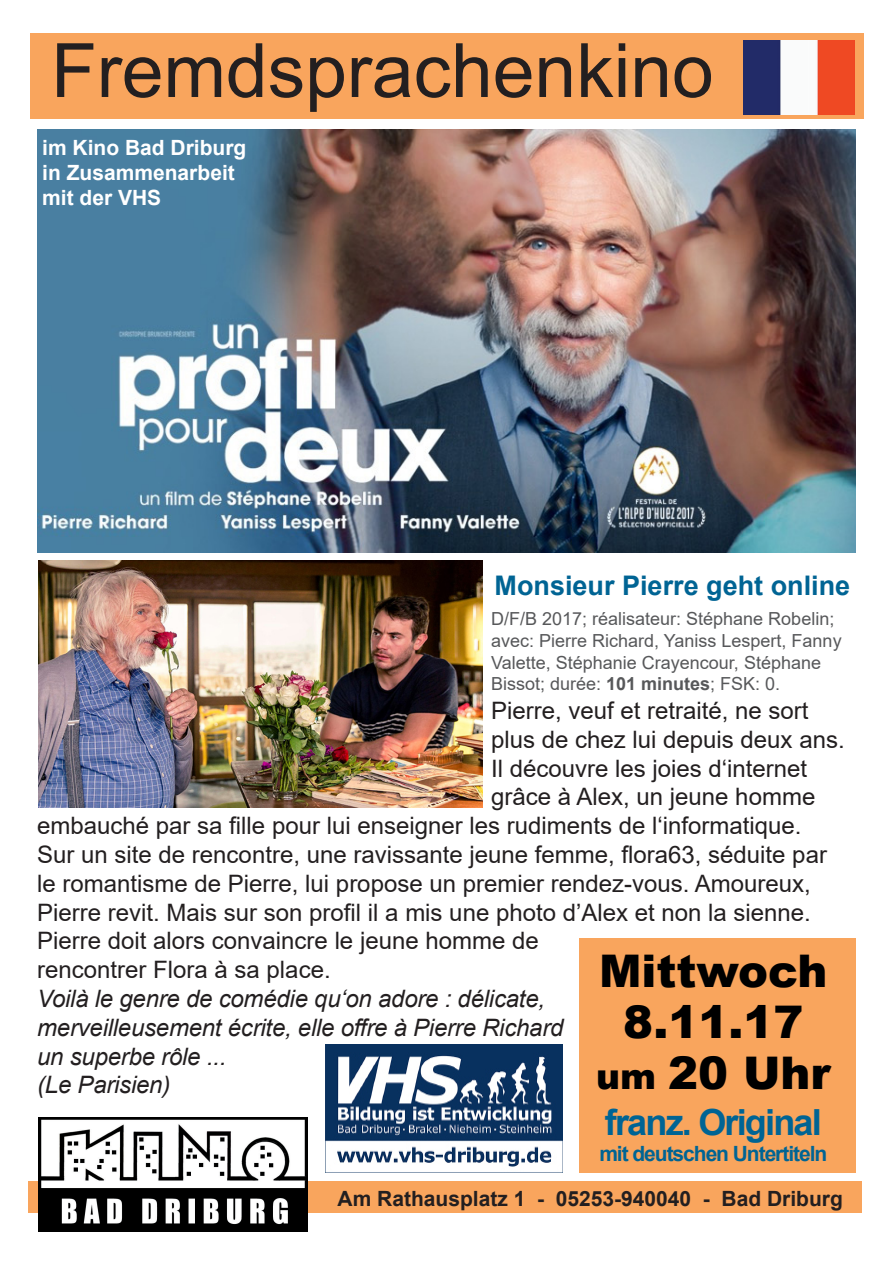
<style>
.page{position:relative;width:893px;height:1263px;background:#fff}
.page>*{position:absolute;margin:0;border:0;box-sizing:border-box;transform-origin:0 0}
.t1{font:75px "Arial";color:#231f20}
.t2{font:900 45px "Arial";color:#000}
.t3{font:700 36px "Arial";letter-spacing:-.05em;color:#006494}
.t4{font:700 27px "Arial";color:#006494}
.t5{font:24px "Arial";color:#231f20}
.t6{font:italic 24px/28.8px "Arial";letter-spacing:-.01em;color:#231f20}
.t7{font:700 21px "Arial";color:#fff}
.t8{font:700 21px "Arial";color:#231f20}
.t9{font:700 21px "Arial";letter-spacing:-.05em;color:#006494}
.t10{font:18px/21.6px "Arial";color:#57585a}
.s1{font-weight:700}
.s2{font-size:36px}
</style>
<div class="page">
<div style="left:28px;top:1181px;width:834px;height:32px;background:#f9a55d"></div>
<img style="left:38px;top:1117px;width:270px;height:114px">
<div style="left:30px;top:34px;width:833px;height:85px;background:#f9a55d"></div>
<img style="left:744px;top:41px;width:111px;height:74px">
<div style="left:579px;top:938px;width:277px;height:234px;background:#f9a55d"></div>
<img style="left:325px;top:1045px;width:238px;height:127px">
<img style="left:38px;top:129px;width:818px;height:424px">
<img style="left:38px;top:560px;width:445px;height:248px">
<p class="t1" style="left:51px;top:19px;width:664px">Fremdsprachenkino</p>
<p class="t7" style="left:42px;top:133px;width:206px">im Kino Bad Driburg</p>
<p class="t7" style="left:42px;top:158px;width:194px">in Zusammenarbeit</p>
<p class="t7" style="left:42px;top:183px;width:121px">mit der VHS</p>
<p class="t4" style="left:495px;top:566px;width:357px">Monsieur Pierre geht online</p>
<p class="t10" style="left:491px;top:608px;width:352px">D/F/B 2017; réalisateur: Stéphane Robelin; avec: Pierre Richard, Yaniss Lespert, Fanny Valette, Stéphanie Crayencour, Stéphane Bissot; durée: <span class="s1">101 minutes</span>; FSK: 0.</p>
<p class="t5" style="left:491px;top:694px;width:319px">Pierre, veuf et retraité, ne sort</p>
<p class="t5" style="left:491px;top:723px;width:355px">plus de chez lui depuis deux ans.</p>
<p class="t5" style="left:491px;top:751px;width:318px">Il découvre les joies d‘internet</p>
<p class="t5" style="left:491px;top:780px;width:326px">grâce à Alex, un jeune homme</p>
<p class="t5" style="left:37px;top:809px;width:766px">embauché par sa fille pour lui enseigner les rudiments de l‘informatique.</p>
<p class="t5" style="left:37px;top:838px;width:791px">Sur un site de rencontre, une ravissante jeune femme, flora63, séduite par</p>
<p class="t5" style="left:37px;top:867px;width:775px">le romantisme de Pierre, lui propose un premier rendez-vous. Amoureux,</p>
<p class="t5" style="left:37px;top:895px;width:775px">Pierre revit. Mais sur son profil il a mis une photo d’Alex et non la sienne.</p>
<p class="t5" style="left:37px;top:924px;width:503px">Pierre doit alors convaincre le jeune homme de</p>
<p class="t5" style="left:37px;top:953px;width:295px">rencontrer Flora à sa place.</p>
<p class="t6" style="left:37px;top:984px;width:528px">Voilà le genre de comédie qu‘on adore : délicate, merveilleusement écrite, elle offre à Pierre Richard un superbe rôle ...</p>
<p class="t6" style="left:37px;top:1071px;width:135px">(Le Parisien)</p>
<p class="t2" style="left:599px;top:938px;width:230px">Mittwoch</p>
<p class="t2" style="left:623px;top:989px;width:182px">8.11.17</p>
<p class="t2" style="left:596px;top:1040px;width:236px"><span class="s2">um</span> 20 Uhr</p>
<p class="t3" style="left:605px;top:1097px;width:218px">franz. Original</p>
<p class="t9" style="left:599px;top:1139px;width:229px">mit deutschen Untertiteln</p>
<p class="t8" style="left:338px;top:1183px;width:507px">Am Rathausplatz 1 - 05253-940040 - Bad Driburg</p>
</div>
